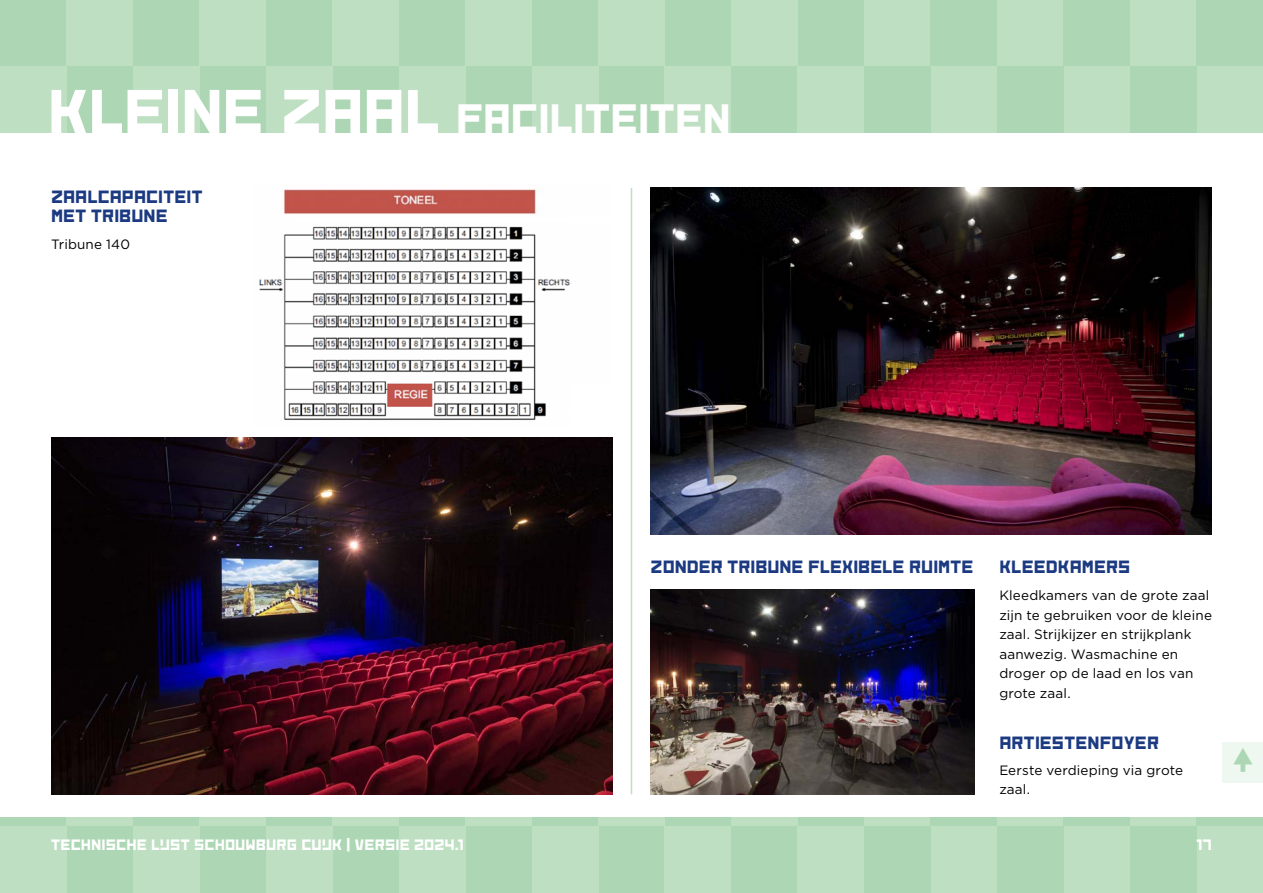
<style>
.page{position:relative;width:1263px;height:893px;background:#fff}
.page>*{position:absolute;margin:0;border:0;box-sizing:border-box;transform-origin:0 0}
.t1{font:45px "Blokfont 0.2";letter-spacing:.01em;color:#fff}
.t2{font:19.5px/19.5px "Blokfont 0.2";color:#1b3a81}
.t3{font:16.5px "Blokfont 0.2";letter-spacing:.005em;color:#fff}
.t4{font:13.5px/19.5px "Gotham";letter-spacing:.01em;color:#000}
.s1{font-size:67.5px}
</style>
<div class="page">
<div style="left:133px;top:0;width:66px;height:66px;background:#add7b4"></div>
<div style="left:997px;top:0;width:66px;height:66px;background:#bedfc2"></div>
<div style="left:266px;top:0;width:66px;height:66px;background:#add7b4"></div>
<div style="left:1130px;top:0;width:66px;height:66px;background:#bedfc2"></div>
<div style="left:399px;top:0;width:66px;height:66px;background:#add7b4"></div>
<div style="left:532px;top:0;width:66px;height:66px;background:#add7b4"></div>
<div style="left:0;top:0;width:66px;height:66px;background:#add7b4"></div>
<div style="left:864px;top:0;width:67px;height:66px;background:#bedfc2"></div>
<div style="left:66px;top:0;width:67px;height:66px;background:#bedfc2"></div>
<div style="left:931px;top:0;width:66px;height:66px;background:#add7b4"></div>
<div style="left:199px;top:0;width:67px;height:66px;background:#bedfc2"></div>
<div style="left:1063px;top:0;width:67px;height:66px;background:#add7b4"></div>
<div style="left:332px;top:0;width:67px;height:66px;background:#bedfc2"></div>
<div style="left:1196px;top:0;width:67px;height:66px;background:#add7b4"></div>
<div style="left:465px;top:0;width:67px;height:66px;background:#bedfc2"></div>
<div style="left:798px;top:0;width:66px;height:66px;background:#add7b4"></div>
<div style="left:665px;top:0;width:66px;height:66px;background:#add7b4"></div>
<div style="left:598px;top:0;width:67px;height:66px;background:#bedfc2"></div>
<div style="left:731px;top:0;width:67px;height:66px;background:#bedfc2"></div>
<div style="left:1196px;top:66px;width:67px;height:67px;background:#bedfc2"></div>
<div style="left:199px;top:66px;width:67px;height:67px;background:#add7b4"></div>
<div style="left:1063px;top:66px;width:67px;height:67px;background:#bedfc2"></div>
<div style="left:332px;top:66px;width:67px;height:67px;background:#add7b4"></div>
<div style="left:465px;top:66px;width:67px;height:67px;background:#add7b4"></div>
<div style="left:598px;top:66px;width:67px;height:67px;background:#add7b4"></div>
<div style="left:66px;top:66px;width:67px;height:67px;background:#add7b4"></div>
<div style="left:931px;top:66px;width:66px;height:67px;background:#bedfc2"></div>
<div style="left:133px;top:66px;width:66px;height:67px;background:#bedfc2"></div>
<div style="left:997px;top:66px;width:66px;height:67px;background:#add7b4"></div>
<div style="left:266px;top:66px;width:66px;height:67px;background:#bedfc2"></div>
<div style="left:1130px;top:66px;width:66px;height:67px;background:#add7b4"></div>
<div style="left:399px;top:66px;width:66px;height:67px;background:#bedfc2"></div>
<div style="left:532px;top:66px;width:66px;height:67px;background:#bedfc2"></div>
<div style="left:864px;top:66px;width:67px;height:67px;background:#add7b4"></div>
<div style="left:731px;top:66px;width:67px;height:67px;background:#add7b4"></div>
<div style="left:665px;top:66px;width:66px;height:67px;background:#bedfc2"></div>
<div style="left:798px;top:66px;width:66px;height:67px;background:#bedfc2"></div>
<div style="left:0;top:66px;width:66px;height:67px;background:#bedfc2"></div>
<div style="left:133px;top:760px;width:66px;height:66px;background:#add7b4"></div>
<div style="left:997px;top:760px;width:66px;height:66px;background:#bedfc2"></div>
<div style="left:266px;top:760px;width:66px;height:66px;background:#add7b4"></div>
<div style="left:1130px;top:760px;width:66px;height:66px;background:#bedfc2"></div>
<div style="left:399px;top:760px;width:66px;height:66px;background:#add7b4"></div>
<div style="left:532px;top:760px;width:66px;height:66px;background:#add7b4"></div>
<div style="left:0;top:760px;width:66px;height:66px;background:#add7b4"></div>
<div style="left:864px;top:760px;width:67px;height:66px;background:#bedfc2"></div>
<div style="left:66px;top:760px;width:67px;height:66px;background:#bedfc2"></div>
<div style="left:931px;top:760px;width:66px;height:66px;background:#add7b4"></div>
<div style="left:199px;top:760px;width:67px;height:66px;background:#bedfc2"></div>
<div style="left:1063px;top:760px;width:67px;height:66px;background:#add7b4"></div>
<div style="left:332px;top:760px;width:67px;height:66px;background:#bedfc2"></div>
<div style="left:1196px;top:760px;width:67px;height:66px;background:#add7b4"></div>
<div style="left:465px;top:760px;width:67px;height:66px;background:#bedfc2"></div>
<div style="left:798px;top:760px;width:66px;height:66px;background:#add7b4"></div>
<div style="left:665px;top:760px;width:66px;height:66px;background:#add7b4"></div>
<div style="left:598px;top:760px;width:67px;height:66px;background:#bedfc2"></div>
<div style="left:731px;top:760px;width:67px;height:66px;background:#bedfc2"></div>
<div style="left:1196px;top:826px;width:67px;height:67px;background:#bedfc2"></div>
<div style="left:199px;top:826px;width:67px;height:67px;background:#add7b4"></div>
<div style="left:1063px;top:826px;width:67px;height:67px;background:#bedfc2"></div>
<div style="left:332px;top:826px;width:67px;height:67px;background:#add7b4"></div>
<div style="left:465px;top:826px;width:67px;height:67px;background:#add7b4"></div>
<div style="left:598px;top:826px;width:67px;height:67px;background:#add7b4"></div>
<div style="left:66px;top:826px;width:67px;height:67px;background:#add7b4"></div>
<div style="left:931px;top:826px;width:66px;height:67px;background:#bedfc2"></div>
<div style="left:133px;top:826px;width:66px;height:67px;background:#bedfc2"></div>
<div style="left:997px;top:826px;width:66px;height:67px;background:#add7b4"></div>
<div style="left:266px;top:826px;width:66px;height:67px;background:#bedfc2"></div>
<div style="left:1130px;top:826px;width:66px;height:67px;background:#add7b4"></div>
<div style="left:399px;top:826px;width:66px;height:67px;background:#bedfc2"></div>
<div style="left:532px;top:826px;width:66px;height:67px;background:#bedfc2"></div>
<div style="left:864px;top:826px;width:67px;height:67px;background:#add7b4"></div>
<div style="left:731px;top:826px;width:67px;height:67px;background:#add7b4"></div>
<div style="left:665px;top:826px;width:66px;height:67px;background:#bedfc2"></div>
<div style="left:798px;top:826px;width:66px;height:67px;background:#bedfc2"></div>
<div style="left:0;top:826px;width:66px;height:67px;background:#bedfc2"></div>
<div style="left:0;top:133px;width:1263px;height:683px;background:#fff"></div>
<hr style="left:631px;top:188px;width:1px;height:606px;background:#bedfc2">
<div style="left:1222px;top:742px;width:41px;height:40px;background:#eff8f0"></div>
<img style="left:51px;top:438px;width:561px;height:356px">
<img style="left:651px;top:188px;width:561px;height:347px">
<img style="left:284px;top:188px;width:255px;height:26px">
<img style="left:651px;top:590px;width:324px;height:204px">
<svg style="left:259px;top:226px;width:312px;height:194px"></svg>
<h1 class="t1" style="left:48px;top:95px;width:684px"><span class="s1">KLEINE ZAAL</span> FACILITEITEN</h1>
<h2 class="t2" style="left:51px;top:186px;width:153px">ZAALCAPACITEIT<br>MET TRIBUNE</h2>
<p class="t4" style="left:51px;top:234px;width:81px">Tribune 140</p>
<h2 class="t2" style="left:651px;top:557px;width:324px">ZONDER TRIBUNE FLEXIBELE RUIMTE</h2>
<h2 class="t2" style="left:999px;top:557px;width:133px">KLEEDKAMERS</h2>
<p class="t4" style="left:999px;top:585px;width:214px">Kleedkamers van de grote zaal zijn te gebruiken voor de kleine zaal. Strijkijzer en strijkplank aanwezig. Wasmachine en droger op de laad en los van grote zaal.</p>
<h2 class="t2" style="left:999px;top:732px;width:161px">ARTIESTENFOYER</h2>
<p class="t4" style="left:999px;top:760px;width:185px">Eerste verdieping via grote zaal.</p>
<p class="t3" style="left:51px;top:836px;width:414px">TECHNISCHE LYST SCHOUWBURG CUYK | VERSIE 2024.1</p>
<p class="t3" style="left:1196px;top:836px;width:17px">17</p>
</div>
